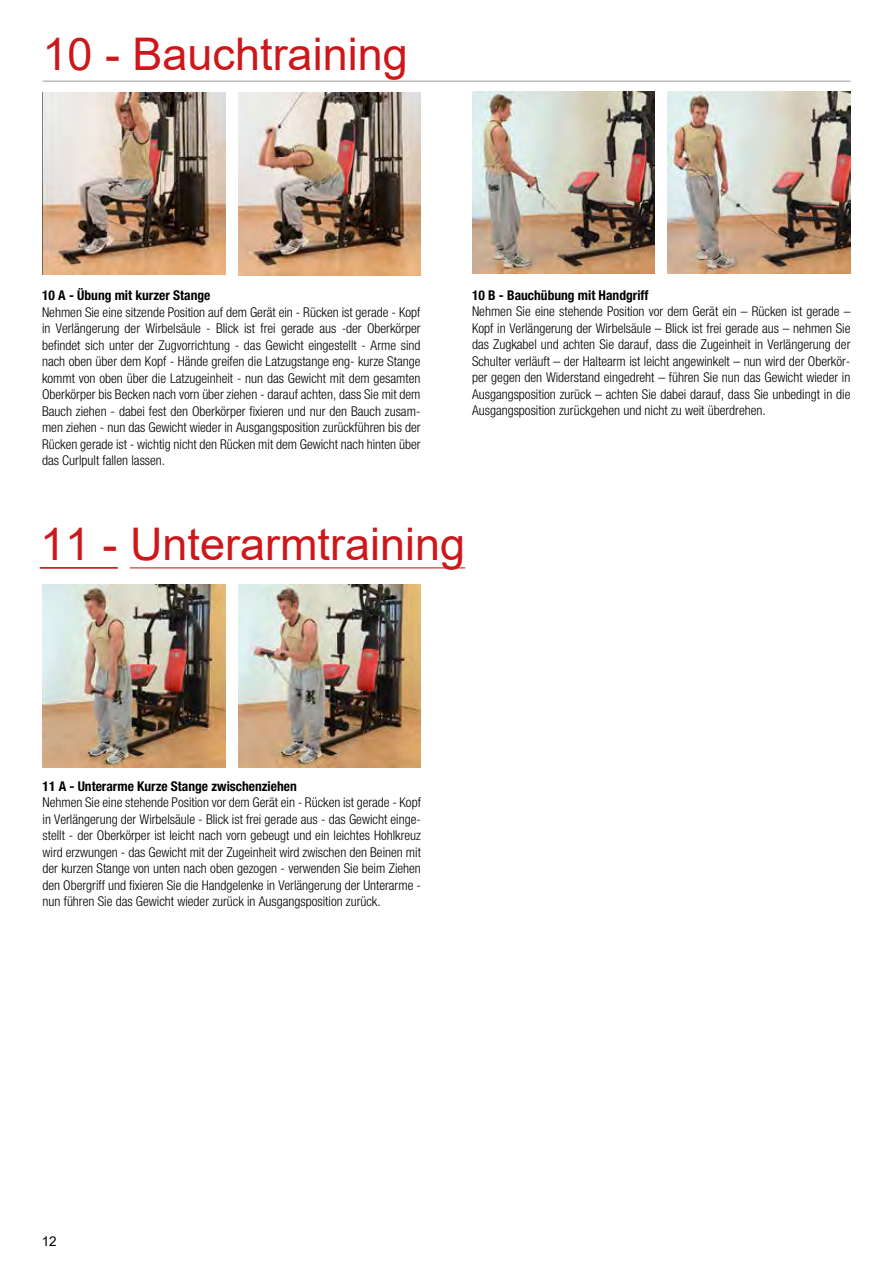
<style>
.page{position:relative;width:893px;height:1263px;background:#fff}
.page>*{position:absolute;margin:0;border:0;box-sizing:border-box;transform-origin:0 0}
.t1{font:45px "Arial";color:#cd171a}
.t2{font:300 condensed 13.5px/16.5px "Helvetica Neue";color:#000;text-align:justify}
.t3{font:700 condensed 13.5px "Helvetica Neue";color:#000}
.t4{font:13.5px "Arial";color:#000}
</style>
<div class="page">
<img style="left:472px;top:91px;width:183px;height:183px">
<img style="left:668px;top:91px;width:182px;height:183px">
<hr style="left:43px;top:81px;width:807px;height:1px;background:#9d9d9c">
<img style="left:43px;top:585px;width:182px;height:182px">
<img style="left:238px;top:585px;width:183px;height:182px">
<img style="left:43px;top:92px;width:182px;height:182px">
<img style="left:238px;top:92px;width:183px;height:183px">
<hr style="left:130px;top:567px;width:335px;height:1px;background:#cd171a">
<hr style="left:40px;top:568px;width:78px;height:1px;background:#cd171a">
<h1 class="t1" style="left:43px;top:23px;width:367px">10 - Bauchtraining</h1>
<p class="t3" style="left:42px;top:287px;width:170px">10 A - Übung mit kurzer Stange</p>
<p class="t2" style="left:42px;top:304px;width:380px">Nehmen Sie eine sitzende Position auf dem Gerät ein - Rücken ist gerade - Kopf in Verlängerung der Wirbelsäule - Blick ist frei gerade aus -der Oberkörper befindet sich unter der Zugvorrichtung - das Gewicht eingestellt - Arme sind nach oben über dem Kopf - Hände greifen die Latzugstange eng- kurze Stange kommt von oben über die Latzugeinheit - nun das Gewicht mit dem gesamten Oberkörper bis Becken nach vorn über ziehen - darauf achten, dass Sie mit dem Bauch ziehen - dabei fest den Oberkörper fixieren und nur den Bauch zusam&shy;men ziehen - nun das Gewicht wieder in Ausgangsposition zurückführen bis der Rücken gerade ist - wichtig nicht den Rücken mit dem Gewicht nach hinten über das Curlpult fallen lassen.</p>
<p class="t3" style="left:472px;top:287px;width:178px">10 B - Bauchübung mit Handgriff</p>
<p class="t2" style="left:472px;top:303px;width:380px">Nehmen Sie eine stehende Position vor dem Gerät ein – Rücken ist gerade – Kopf in Verlängerung der Wirbelsäule – Blick ist frei gerade aus – nehmen Sie das Zugkabel und achten Sie darauf, dass die Zugeinheit in Verlängerung der Schulter verläuft – der Haltearm ist leicht angewinkelt – nun wird der Oberkör&shy;per gegen den Widerstand eingedreht – führen Sie nun das Gewicht wieder in Ausgangsposition zurück – achten Sie dabei darauf, dass Sie unbedingt in die Ausgangsposition zurückgehen und nicht zu weit überdrehen.</p>
<h1 class="t1" style="left:40px;top:513px;width:427px">11 - Unterarmtraining</h1>
<p class="t3" style="left:43px;top:778px;width:256px">11 A - Unterarme Kurze Stange zwischenziehen</p>
<p class="t2" style="left:43px;top:794px;width:380px">Nehmen Sie eine stehende Position vor dem Gerät ein - Rücken ist gerade - Kopf in Verlängerung der Wirbelsäule - Blick ist frei gerade aus - das Gewicht einge&shy;stellt - der Oberkörper ist leicht nach vorn gebeugt und ein leichtes Hohlkreuz wird erzwungen - das Gewicht mit der Zugeinheit wird zwischen den Beinen mit der kurzen Stange von unten nach oben gezogen - verwenden Sie beim Ziehen den Obergriff und fixieren Sie die Handgelenke in Verlängerung der Unterarme - nun führen Sie das Gewicht wieder zurück in Ausgangsposition zurück.</p>
<p class="t4" style="left:42px;top:1232px;width:17px">12</p>
</div>
